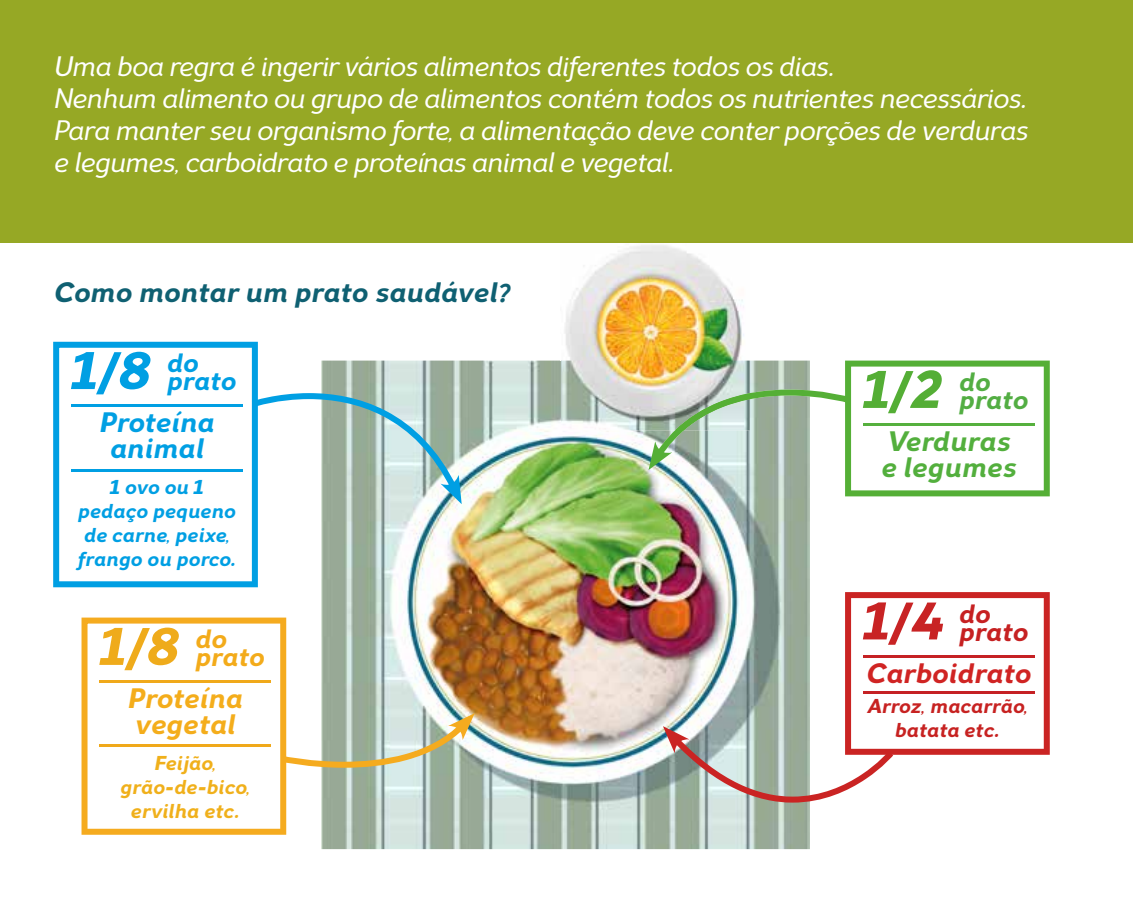
<style>
.page{position:relative;width:1133px;height:906px;background:#fff}
.page>*{position:absolute;margin:0;border:0;box-sizing:border-box;transform-origin:0 0}
.t1{font:52.8px "Carmen Forte Italica";color:#009fe3}
.t2{font:52.8px "Carmen Forte Italica";color:#efab1b}
.t3{font:52.8px "Carmen Forte Italica";color:#54ae35}
.t4{font:52.8px "Carmen Forte Italica";color:#c82324}
.t5{font:28px/32px "Carmen Regular Italica";letter-spacing:-.025em;color:#fff}
.t6{font:28px "Carmen Forte Italica";color:#0f6072}
.t7{font:28px/26px "Carmen Forte Italica";color:#53af3d}
.t8{font:28px/26px "Carmen Forte Italica";color:#f4ad1b}
.t9{font:28px/26px "Carmen Forte Italica";color:#009fe3;text-align:center}
.t10{font:28px "Carmen Forte Italica";color:#d02423}
.t11{font:26.4px "Carmen Forte Italica";color:#009fe3}
.t12{font:26.4px "Carmen Forte Italica";color:#f3ab1a}
.t13{font:26.4px "Carmen Forte Italica";color:#53ae43}
.t14{font:26.4px "Carmen Forte Italica";color:#c62122}
.t15{font:20px/24px "Carmen Forte Italica";color:#009fe3;text-align:center}
.t16{font:20px/24px "Carmen Forte Italica";color:#f0b01b;text-align:center}
.t17{font:20px/24px "Carmen Forte Italica";color:#c72221;text-align:center}
</style>
<div class="page">
<div style="left:0;top:0;width:1133px;height:242px;background:#96a825"></div>
<img style="left:321px;top:361px;width:489px;height:488px">
<svg style="left:53px;top:342px;width:205px;height:245px"></svg>
<svg style="left:82px;top:618px;width:204px;height:217px"></svg>
<svg style="left:252px;top:393px;width:210px;height:111px"></svg>
<svg style="left:282px;top:713px;width:193px;height:55px"></svg>
<svg style="left:663px;top:592px;width:387px;height:211px"></svg>
<svg style="left:648px;top:361px;width:402px;height:135px"></svg>
<img style="left:561px;top:242px;width:189px;height:188px">
<img style="left:675px;top:393px;width:75px;height:37px">
<p class="t5" style="left:54px;top:51px;width:976px">Uma boa regra é ingerir vários alimentos diferentes todos os dias.<br>Nenhum alimento ou grupo de alimentos contém todos os nutrientes necessários.<br>Para manter seu organismo forte, a alimentação deve conter porções de verduras e legumes, carboidrato e proteínas animal e vegetal.</p>
<p class="t6" style="left:54px;top:274px;width:459px">Como montar um prato saudável?</p>
<h1 class="t1" style="left:71px;top:337px;width:80px">1/8</h1>
<p class="t11" style="left:167px;top:346px;width:33px">do</p>
<p class="t11" style="left:167px;top:365px;width:71px">prato</p>
<p class="t9" style="left:99px;top:409px;width:117px">Proteína animal</p>
<p class="t15" style="left:77px;top:475px;width:160px">1 ovo ou 1 pedaço pequeno de carne, peixe, frango ou porco.</p>
<h1 class="t2" style="left:99px;top:613px;width:80px">1/8</h1>
<p class="t12" style="left:195px;top:622px;width:33px">do</p>
<p class="t12" style="left:195px;top:640px;width:71px">prato</p>
<p class="t8" style="left:128px;top:685px;width:117px">Proteína vegetal</p>
<p class="t16" style="left:120px;top:750px;width:131px">Feijão, grão-de-bico, ervilha etc.</p>
<h1 class="t3" style="left:863px;top:356px;width:79px">1/2</h1>
<p class="t13" style="left:959px;top:365px;width:33px">do</p>
<p class="t13" style="left:959px;top:383px;width:71px">prato</p>
<p class="t7" style="left:881px;top:428px;width:137px">Verduras e legumes</p>
<h1 class="t4" style="left:863px;top:588px;width:82px">1/4</h1>
<p class="t14" style="left:959px;top:597px;width:33px">do</p>
<p class="t14" style="left:959px;top:615px;width:71px">prato</p>
<p class="t10" style="left:866px;top:655px;width:167px">Carboidrato</p>
<p class="t17" style="left:867px;top:694px;width:162px">Arroz, macarrão, batata etc.</p>
</div>
